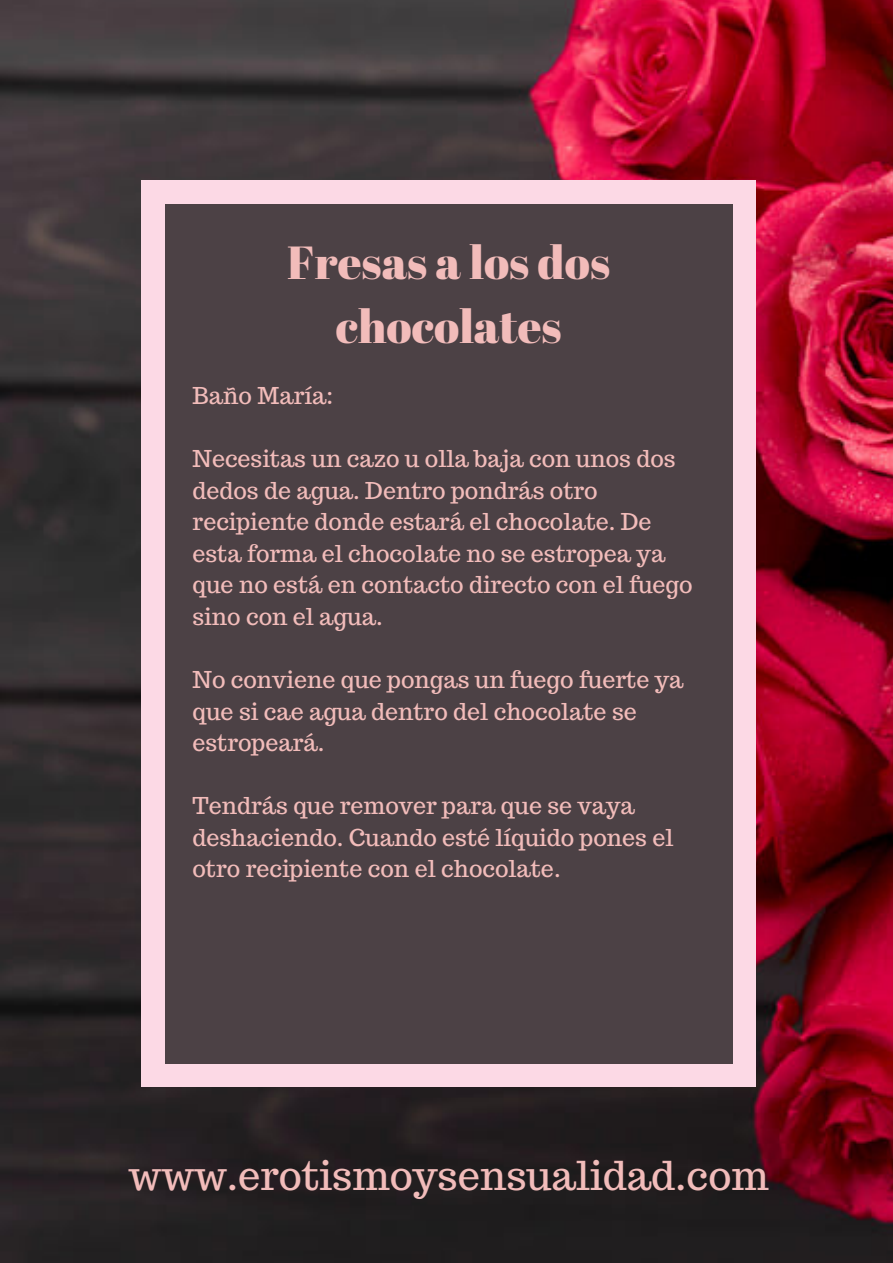
<style>
.page{position:relative;width:893px;height:1263px;background:#fff}
.page>*{position:absolute;margin:0;border:0;box-sizing:border-box;transform-origin:0 0}
.t1{font:46.35px/64.2px "Abril Fatface";color:#f2bcba;text-align:center}
.t2{font:39.75px "Trocchi";color:#f2bcba}
.t3{font:23.25px/31.5px "Trocchi";color:#f2bcba}
</style>
<div class="page">
<img style="left:0;top:0;width:893px;height:1263px">
<div style="left:151px;top:185px;width:595px;height:898px;background:#4c4145"></div>
<div style="left:733px;top:1064px;width:23px;height:23px;background:#fcd9e5"></div>
<div style="left:141px;top:202px;width:23px;height:864px;background:#fcd9e5"></div>
<div style="left:141px;top:1064px;width:23px;height:23px;background:#fcd9e5"></div>
<div style="left:733px;top:202px;width:23px;height:864px;background:#fcd9e5"></div>
<div style="left:163px;top:1064px;width:572px;height:23px;background:#fcd9e5"></div>
<div style="left:733px;top:181px;width:23px;height:23px;background:#fcd9e5"></div>
<div style="left:141px;top:181px;width:23px;height:23px;background:#fcd9e5"></div>
<div style="left:163px;top:181px;width:572px;height:23px;background:#fcd9e5"></div>
<h1 class="t1" style="left:287px;top:229px;width:324px">Fresas a los dos chocolates</h1>
<p class="t3" style="left:193px;top:380px;width:142px">Baño María:</p>
<p class="t3" style="left:193px;top:443px;width:501px">Necesitas un cazo u olla baja con unos dos dedos de agua. Dentro pondrás otro recipiente donde estará el chocolate. De esta forma el chocolate no se estropea ya que no está en contacto directo con el fuego sino con el agua.</p>
<p class="t3" style="left:193px;top:664px;width:492px">No conviene que pongas un fuego fuerte ya que si cae agua dentro del chocolate se estropeará.</p>
<p class="t3" style="left:193px;top:790px;width:482px">Tendrás que remover para que se vaya deshaciendo. Cuando esté líquido pones el otro recipiente con el chocolate.</p>
<h2 class="t2" style="left:129px;top:1150px;width:642px">www.erotismoysensualidad.com</h2>
</div>
